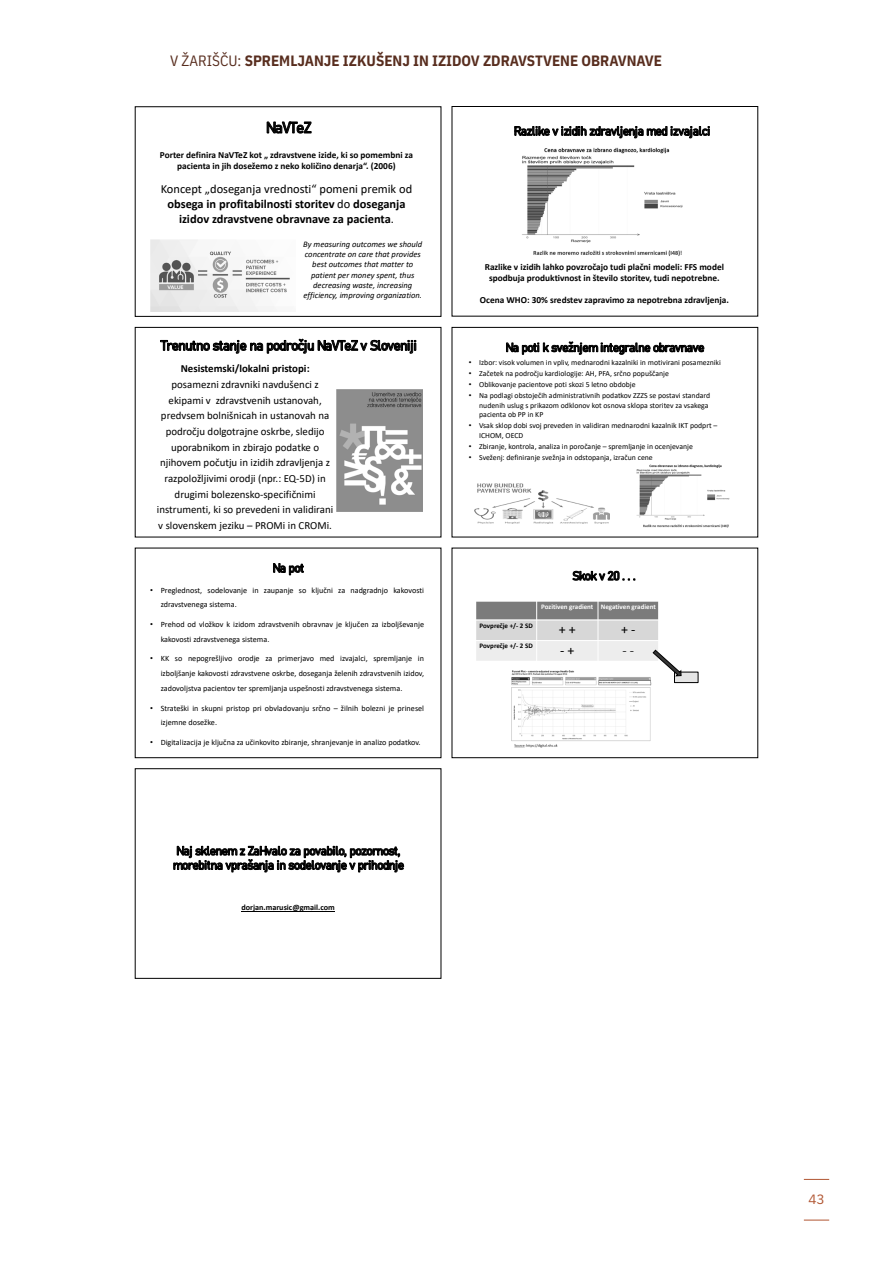
<style>
.page{position:relative;width:893px;height:1263px;background:#fff}
.page>*{position:absolute;margin:0;border:0;box-sizing:border-box;transform-origin:0 0}
.t1{font:15.45px "Bahnschrift";letter-spacing:-.07em;color:#000}
.t2{font:700 15px "IBM Plex Sans Cond";color:#582d1e}
.t3{font:13.95px "Bahnschrift";letter-spacing:-.07em;color:#000}
.t4{font:13.95px "Calibri";color:#000}
.t5{font:13.95px "Calibri";color:#363636}
.t6{font:13.5px "IBM Plex Mono";color:#b15632}
.t7{font:12.45px/14.4px "Bahnschrift";letter-spacing:-.065em;color:#000}
.t8{font:700 12.45px/14.9px "Calibri";color:#000;text-align:center}
.t9{font:10.8px/15.6px "Calibri";color:#000;text-align:center}
.t10{font:700 10.8px "Calibri";color:#000}
.t11{font:700 9.3px/11.2px "Calibri";color:#000;text-align:center}
.t12{font:italic 8.55px/10.2px "Calibri";color:#000;text-align:center}
.t13{font:8.1px/14.7px "Calibri";color:#000}
.t14{font:700 8.1px "Calibri";color:#000}
.t15{font:7.8px/9.3px "Calibri";color:#000}
.t16{font:700 7.05px "Calibri";color:#fff}
.t17{font:700 7.05px "Calibri";color:#000}
.s1{font-weight:400}
.s2{font-family:"Arial"}
</style>
<div class="page">
<img style="left:151px;top:239px;width:139px;height:72px">
<div style="left:135px;top:107px;width:306px;height:210px;border:1px solid #000"></div>
<img style="left:522px;top:147px;width:161px;height:109px">
<div style="left:452px;top:106px;width:306px;height:210px;border:1px solid #000"></div>
<img style="left:336px;top:389px;width:87px;height:122px">
<div style="left:135px;top:327px;width:306px;height:210px;border:1px solid #000"></div>
<img style="left:475px;top:484px;width:134px;height:39px">
<img style="left:636px;top:464px;width:94px;height:64px">
<div style="left:452px;top:327px;width:306px;height:210px;border:1px solid #000"></div>
<div style="left:135px;top:548px;width:306px;height:210px;border:1px solid #000"></div>
<div style="left:476px;top:601px;width:183px;height:19px;background:#7b7b7b"></div>
<div style="left:476px;top:620px;width:183px;height:21px;background:#d7d7d7"></div>
<div style="left:476px;top:641px;width:183px;height:20px;background:#ededed"></div>
<hr style="left:536px;top:601px;width:1px;height:60px;background:#fff">
<hr style="left:598px;top:601px;width:1px;height:60px;background:#fff">
<hr style="left:475px;top:619px;width:184px;height:1px;background:#fff">
<hr style="left:475px;top:640px;width:184px;height:1px;background:#fff">
<hr style="left:658px;top:601px;width:1px;height:60px;background:#fff">
<hr style="left:475px;top:601px;width:184px;height:1px;background:#fff">
<div style="left:674px;top:672px;width:24px;height:11px;background:#e5e5e5"></div>
<div style="left:674px;top:672px;width:24px;height:11px;border:1px solid #000"></div>
<svg style="left:652px;top:649px;width:30px;height:28px"></svg>
<img style="left:512px;top:670px;width:139px;height:78px">
<div style="left:452px;top:548px;width:306px;height:210px;border:1px solid #000"></div>
<hr style="left:241px;top:911px;width:94px;height:1px;background:#000">
<div style="left:135px;top:768px;width:306px;height:210px;border:1px solid #000"></div>
<svg style="left:804px;top:1179px;width:25px;height:1px"></svg>
<svg style="left:804px;top:1220px;width:25px;height:1px"></svg>
<h2 class="t2" style="left:170px;top:49px;width:494px"><span class="s1">V ŽARIŠČU:</span> SPREMLJANJE IZKUŠENJ IN IZIDOV ZDRAVSTVENE OBRAVNAVE</h2>
<h1 class="t1" style="left:266px;top:116px;width:47px">NaVTeZ</h1>
<p class="t11" style="left:160px;top:149px;width:254px">Porter definira NaVTeZ kot „ zdravstvene izide, ki so pomembni za pacienta in jih dosežemo z neko količino denarja“. (2006)</p>
<h3 class="t8" style="left:161px;top:181px;width:253px"><span class="s1">Koncept „doseganja vrednosti“ pomeni premik od </span>obsega in profitabilnosti storitev <span class="s1">do</span> doseganja izidov zdravstvene obravnave za pacienta<span class="s1">.</span></h3>
<p class="t12" style="left:303px;top:239px;width:120px">By measuring outcomes we should concentrate on care that provides best outcomes that matter to patient per money spent, thus decreasing waste, increasing efficiency, improving organization.</p>
<h3 class="t3" style="left:161px;top:335px;width:258px">Trenutno stanje na področju NaVTeZ v Sloveniji</h3>
<h3 class="t10" style="left:181px;top:361px;width:130px">Nesistemski/lokalni pristopi:</h3>
<p class="t9" style="left:157px;top:376px;width:178px">posamezni zdravniki navdušenci z ekipami v zdravstvenih ustanovah, predvsem bolnišnicah in ustanovah na področju dolgotrajne oskrbe, sledijo uporabnikom in zbirajo podatke o njihovem počutju in izidih zdravljenja z razpoložljivimi orodji (npr.: EQ‐5D) in drugimi bolezensko‐specifičnimi instrumenti, ki so prevedeni in validirani v slovenskem jeziku – PROMi in CROMi.</p>
<h3 class="t7" style="left:272px;top:560px;width:33px">Na pot</h3>
<p class="t13" style="left:161px;top:582px;width:265px;text-indent:-10px"><span class="s2">•</span> Preglednost, sodelovanje in zaupanje so ključni za nadgradnjo kakovosti zdravstvenega sistema.</p>
<p class="t13" style="left:161px;top:617px;width:265px;text-indent:-10px"><span class="s2">•</span> Prehod od vložkov k izidom zdravstvenih obravnav je ključen za izboljševanje kakovosti zdravstvenega sistema.</p>
<p class="t13" style="left:161px;top:651px;width:265px;text-align:justify;text-indent:-10px"><span class="s2">•</span> KK so nepogrešljivo orodje za primerjavo med izvajalci, spremljanje in izboljšanje kakovosti zdravstvene oskrbe, doseganja želenih zdravstvenih izidov, zadovoljstva pacientov ter spremljanja uspešnosti zdravstvenega sistema.</p>
<p class="t13" style="left:161px;top:700px;width:265px;text-indent:-10px"><span class="s2">•</span> Strateški in skupni pristop pri obvladovanju srčno – žilnih bolezni je prinesel izjemne dosežke.</p>
<p class="t13" style="left:150px;top:735px;width:272px"><span class="s2">•</span> Digitalizacija je ključna za učinkovito zbiranje, shranjevanje in analizo podatkov.</p>
<h3 class="t7" style="left:173px;top:843px;width:233px">Naj sklenem z ZaHvalo za povabilo, pozornost, morebitna vprašanja in sodelovanje v prihodnje</h3>
<p class="t14" style="left:241px;top:902px;width:95px">dorjan.marusic@gmail.com</p>
<h3 class="t7" style="left:514px;top:123px;width:198px">Razlike v izidih zdravljenja med izvajalci</h3>
<p class="t11" style="left:485px;top:261px;width:241px">Razlike v izidih lahko povzročajo tudi plačni modeli: FFS model spodbuja produktivnost in število storitev, tudi nepotrebne.</p>
<p class="t11" style="left:480px;top:295px;width:250px">Ocena WHO: 30% sredstev zapravimo za nepotrebna zdravljenja.</p>
<h3 class="t7" style="left:505px;top:339px;width:201px">Na poti k svežnjem integralne obravnave</h3>
<p class="t15" style="left:469px;top:357px;width:254px"><span class="s2">•</span> Izbor: visok volumen in vpliv, mednarodni kazalniki in motivirani posamezniki</p>
<p class="t15" style="left:469px;top:369px;width:202px"><span class="s2">•</span> Začetek na področju kardiologije: AH, PFA, srčno popuščanje</p>
<p class="t15" style="left:469px;top:380px;width:168px"><span class="s2">•</span> Oblikovanje pacientove poti skozi 5 letno obdobje</p>
<p class="t15" style="left:479px;top:391px;width:232px;text-indent:-10px"><span class="s2">•</span> Na podlagi obstoječih administrativnih podatkov ZZZS se postavi standard nudenih uslug s prikazom odklonov kot osnova sklopa storitev za vsakega pacienta ob PP in KP</p>
<p class="t15" style="left:479px;top:421px;width:240px;text-indent:-10px"><span class="s2">•</span> Vsak sklop dobi svoj preveden in validiran mednarodni kazalnik IKT podprt –<br>ICHOM, OECD</p>
<p class="t15" style="left:469px;top:441px;width:226px"><span class="s2">•</span> Zbiranje, kontrola, analiza in poročanje – spremljanje in ocenjevanje</p>
<p class="t15" style="left:469px;top:452px;width:186px"><span class="s2">•</span> Sveženj: definiranje svežnja in odstopanja, izračun cene</p>
<p class="t17" style="left:480px;top:620px;width:55px">Povprečje +/‐ 2 SD</p>
<p class="t17" style="left:480px;top:641px;width:55px">Povprečje +/‐ 2 SD</p>
<h3 class="t7" style="left:572px;top:568px;width:65px">Skok v 20 . . .</h3>
<p class="t16" style="left:541px;top:601px;width:116px">Pozitiven gradient Negativen gradient</p>
<h3 class="t4" style="left:559px;top:620px;width:19px">++</h3>
<h3 class="t4" style="left:621px;top:620px;width:16px">+ ‐</h3>
<h3 class="t4" style="left:560px;top:640px;width:16px">‐+</h3>
<h3 class="t5" style="left:622px;top:640px;width:13px">‐‐</h3>
<h3 class="t6" style="left:808px;top:1189px;width:18px">43</h3>
</div>
